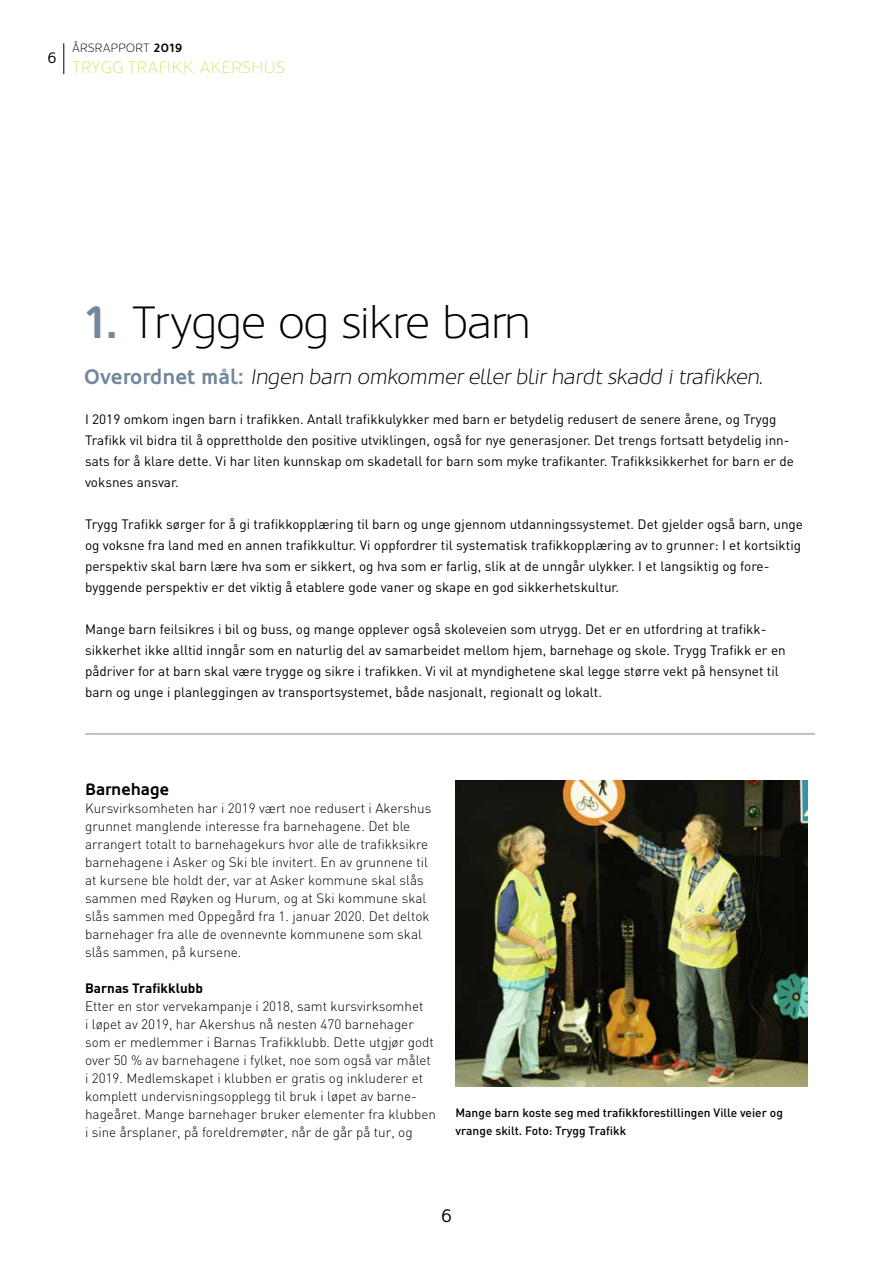
<style>
.page{position:relative;width:893px;height:1263px;background:#fff}
.page>*{position:absolute;margin:0;border:0;box-sizing:border-box;transform-origin:0 0}
.t1{font:300 45px "Oblik";color:#000}
.t2{font:italic 300 21px "Oblik";color:#000}
.t3{font:18px "Oblik";color:#000}
.t4{font:300 16.5px "Oblik";letter-spacing:.05em;color:#dbe16f}
.t5{font:700 16.5px "Oblik";color:#000}
.t6{font:15px "Oblik";color:#000}
.t7{font:13.5px/21px "DIN";color:#000}
.t8{font:300 13.5px/18px "DIN";color:#000}
.t9{font:700 13.5px "DIN";color:#000}
.t10{font:500 12px/18px "DIN";color:#000}
.t11{font:300 12px "Oblik";letter-spacing:.05em;color:#000}
.s1{font-weight:700}
.s2{font-weight:700;color:#73889c}
.s3{font-weight:700;font-style:normal;color:#73889c}
</style>
<div class="page">
<hr style="left:63px;top:44px;width:1px;height:30px;background:#000">
<img style="left:455px;top:780px;width:353px;height:306px">
<hr style="left:85px;top:733px;width:730px;height:1px;background:#73889c">
<p class="t6" style="left:48px;top:49px;width:10px">6</p>
<p class="t11" style="left:72px;top:41px;width:111px">ÅRSRAPPORT <span class="s1">2019</span></p>
<p class="t4" style="left:72px;top:58px;width:214px">TRYGG TRAFIKK AKERSHUS</p>
<h1 class="t1" style="left:86px;top:297px;width:447px"><span class="s2">1.</span> Trygge og sikre barn</h1>
<h2 class="t2" style="left:84px;top:364px;width:680px"><span class="s3">Overordnet mål:</span> Ingen barn omkommer eller blir hardt skadd i trafikken.</h2>
<p class="t7" style="left:85px;top:408px;width:710px">I 2019 omkom ingen barn i trafikken. Antall trafikkulykker med barn er betydelig redusert de senere årene, og Trygg Trafikk vil bidra til å opprettholde den positive utviklingen, også for nye generasjoner. Det trengs fortsatt betydelig inn&shy;sats for å klare dette. Vi har liten kunnskap om skadetall for barn som myke trafikanter. Trafikksikkerhet for barn er de voksnes ansvar.</p>
<p class="t7" style="left:85px;top:513px;width:719px">Trygg Trafikk sørger for å gi trafikkopplæring til barn og unge gjennom utdanningssystemet. Det gjelder også barn, unge og voksne fra land med en annen trafikkultur. Vi oppfordrer til systematisk trafikkopplæring av to grunner: I et kortsiktig perspektiv skal barn lære hva som er sikkert, og hva som er farlig, slik at de unngår ulykker. I et langsiktig og fore&shy;byggende perspektiv er det viktig å etablere gode vaner og skape en god sikkerhetskultur.</p>
<p class="t7" style="left:85px;top:618px;width:702px">Mange barn feilsikres i bil og buss, og mange opplever også skoleveien som utrygg. Det er en utfordring at trafikk&shy;sikkerhet ikke alltid inngår som en naturlig del av samarbeidet mellom hjem, barnehage og skole. Trygg Trafikk er en pådriver for at barn skal være trygge og sikre i trafikken. Vi vil at myndighetene skal legge større vekt på hensynet til barn og unge i planleggingen av transportsystemet, både nasjonalt, regionalt og lokalt.</p>
<p class="t5" style="left:85px;top:779px;width:86px">Barnehage</p>
<p class="t8" style="left:85px;top:798px;width:348px">Kursvirksomheten har i 2019 vært noe redusert i Akershus grunnet manglende interesse fra barnehagene. Det ble arrangert totalt to barnehagekurs hvor alle de trafikksikre barnehagene i Asker og Ski ble invitert. En av grunnene til at kursene ble holdt der, var at Asker kommune skal slås sammen med Røyken og Hurum, og at Ski kommune skal slås sammen med Oppegård fra 1. januar 2020. Det deltok barnehager fra alle de ovennevnte kommunene som skal slås sammen, på kursene.</p>
<p class="t9" style="left:85px;top:979px;width:119px">Barnas Trafikklubb</p>
<p class="t8" style="left:85px;top:996px;width:353px">Etter en stor vervekampanje i 2018, samt kursvirksomhet<br>i løpet av 2019, har Akershus nå nesten 470 barnehager som er medlemmer i Barnas Trafikklubb. Dette utgjør godt over 50 % av barnehagene i fylket, noe som også var målet i 2019. Medlemskapet i klubben er gratis og inkluderer et komplett undervisningsopplegg til bruk i løpet av barne&shy;hageåret. Mange barnehager bruker elementer fra klubben i sine årsplaner, på foreldremøter, når de går på tur, og</p>
<p class="t10" style="left:455px;top:1103px;width:329px">Mange barn koste seg med trafikkforestillingen Ville veier og vrange skilt. Foto: Trygg Trafikk</p>
<h3 class="t3" style="left:441px;top:1205px;width:12px">6</h3>
</div>
